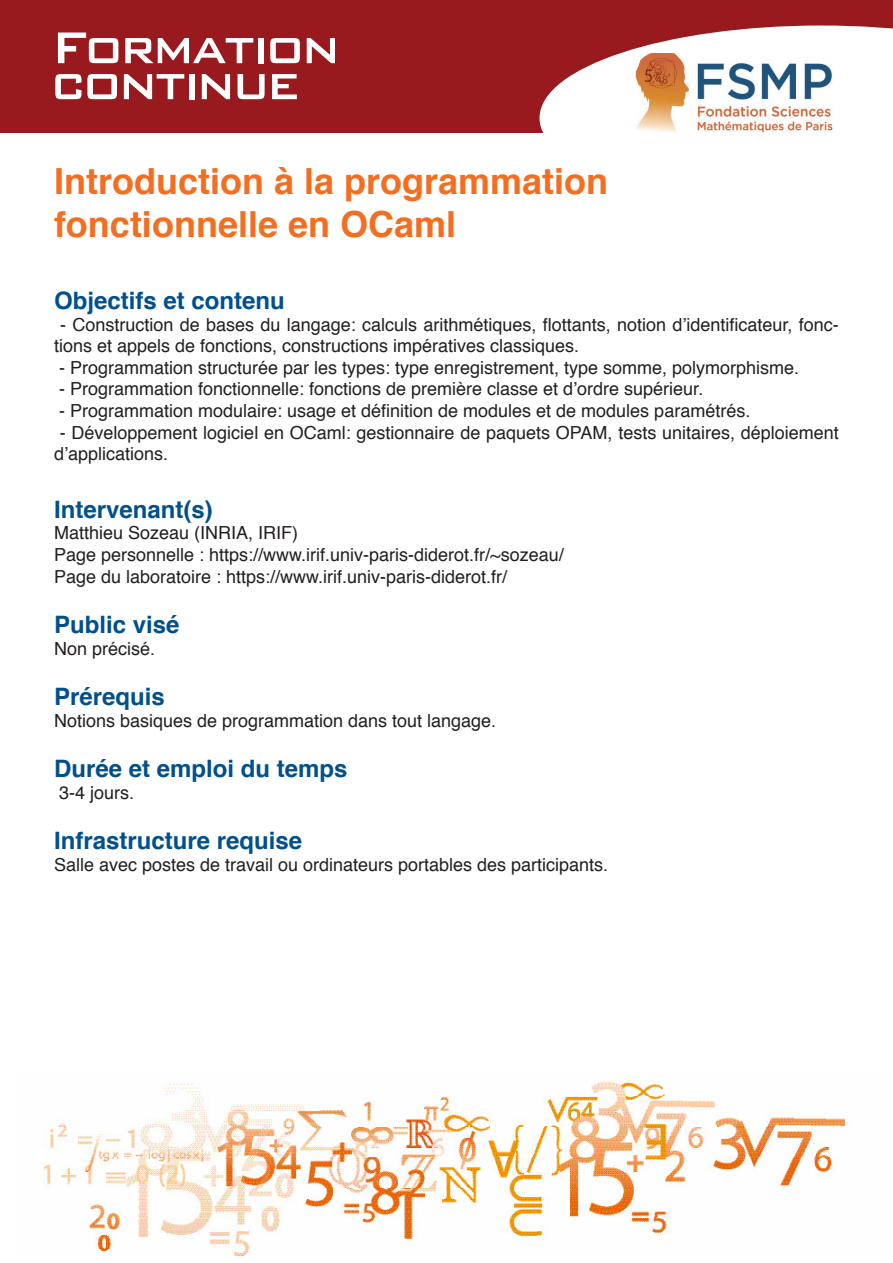
<style>
.page{position:relative;width:893px;height:1263px;background:#fff}
.page>*{position:absolute;margin:0;border:0;box-sizing:border-box;transform-origin:0 0}
.t1{font:500 59.4px "Bank Gothic";letter-spacing:-.05em;color:#fff;scale:.91 1}
.t2{font:700 36px "Helvetica";color:#f36e21}
.t3{font:700 24px "Helvetica";color:#00508e}
.t4{font:18px/21.6px "Helvetica";color:#231f20}
</style>
<div class="page">
<div style="left:0;top:0;width:893px;height:133px;background:#981a1e"></div>
<svg style="left:540px;top:26px;width:353px;height:107px;fill:#fff"></svg>
<img style="left:633px;top:54px;width:206px;height:79px">
<img style="left:43px;top:1080px;width:802px;height:176px">
<p class="t1" style="left:51px;top:2px;width:319px">Formation</p>
<p class="t1" style="left:51px;top:38px;width:275px">continue</p>
<p class="t2" style="left:54px;top:152px;width:556px">Introduction à la programmation</p>
<p class="t2" style="left:54px;top:195px;width:404px">fonctionnelle en OCaml</p>
<p class="t3" style="left:54px;top:281px;width:232px">Objectifs et contenu</p>
<p class="t4" style="left:54px;top:314px;width:786px;text-indent:6px">- Construction de bases du langage: calculs arithmétiques, flottants, notion d’identificateur, fonc&shy;tions et appels de fonctions, constructions impératives classiques.</p>
<p class="t4" style="left:59px;top:357px;width:742px">- Programmation structurée par les types: type enregistrement, type somme, polymorphisme.</p>
<p class="t4" style="left:59px;top:379px;width:646px">- Programmation fonctionnelle: fonctions de première classe et d’ordre supérieur.</p>
<p class="t4" style="left:59px;top:400px;width:693px">- Programmation modulaire: usage et définition de modules et de modules paramétrés.</p>
<p class="t4" style="left:54px;top:422px;width:786px;text-indent:6px">- Développement logiciel en OCaml: gestionnaire de paquets OPAM, tests unitaires, déploiement d’applications.</p>
<p class="t3" style="left:54px;top:490px;width:160px">Intervenant(s)</p>
<p class="t4" style="left:54px;top:523px;width:246px">Matthieu Sozeau (INRIA, IRIF)</p>
<p class="t4" style="left:54px;top:544px;width:511px">Page personnelle : https://www.irif.univ-paris-diderot.fr/~sozeau/</p>
<p class="t4" style="left:54px;top:566px;width:455px">Page du laboratoire : https://www.irif.univ-paris-diderot.fr/</p>
<p class="t3" style="left:54px;top:605px;width:127px">Public visé</p>
<p class="t4" style="left:54px;top:638px;width:103px">Non précisé.</p>
<p class="t3" style="left:54px;top:677px;width:112px">Prérequis</p>
<p class="t4" style="left:54px;top:710px;width:444px">Notions basiques de programmation dans tout langage.</p>
<p class="t3" style="left:54px;top:749px;width:295px">Durée et emploi du temps</p>
<p class="t4" style="left:59px;top:782px;width:77px">3-4 jours.</p>
<p class="t3" style="left:54px;top:821px;width:250px">Infrastructure requise</p>
<p class="t4" style="left:54px;top:854px;width:556px">Salle avec postes de travail ou ordinateurs portables des participants.</p>
</div>
